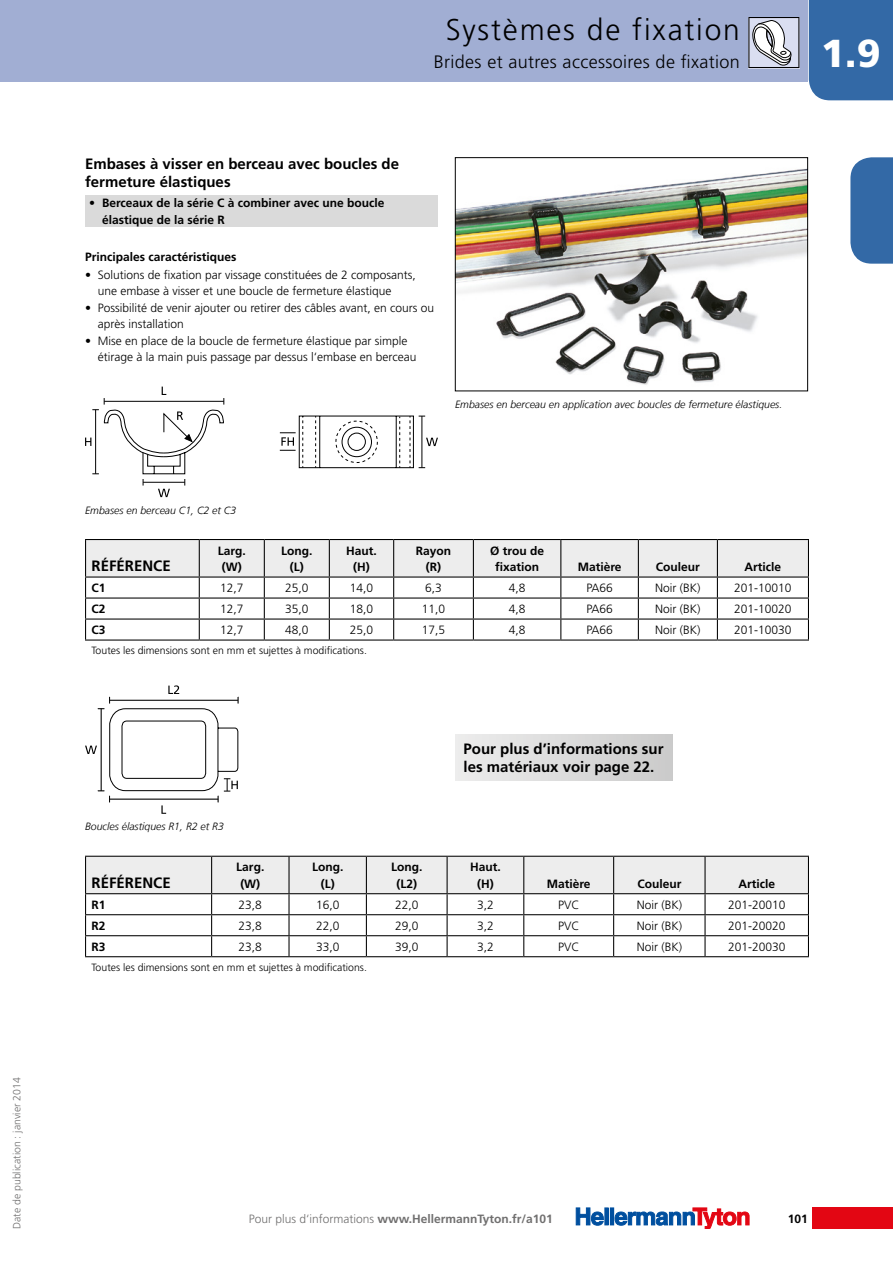
<style>
.page{position:relative;width:893px;height:1263px;background:#fff}
.page>*{position:absolute;margin:0;border:0;box-sizing:border-box;transform-origin:0 0}
.t1{font:900 39px "Frutiger LT";color:#fff}
.t2{font:300 30px "Frutiger LT";letter-spacing:.06em;color:#000}
.t3{font:300 18px "Frutiger LT";letter-spacing:.02em;color:#000}
.t4{font:700 15px/18px "Frutiger LT";color:#000}
.t5{font:300 12px/16.5px "Frutiger LT";color:#000}
.t6{font:700 12px/16.5px "Frutiger LT";color:#000;text-align:center}
.t7{font:700 12px "Frutiger LT";color:#706f6f}
.t8{font:italic 300 10.5px "Frutiger LT";color:#000}
.t9{font:300 10.5px "Frutiger LT";color:#000}
.t10{font:300 10.5px "Frutiger LT";color:#706f6f}
.s1{font-weight:300}
</style>
<div class="page">
<div style="left:812px;top:1208px;width:81px;height:21px;background:#e30613"></div>
<div style="left:809px;top:0;width:84px;height:100px;background:#3369a6"></div>
<div style="left:0;top:0;width:808px;height:82px;background:#a1aed3"></div>
<div style="left:605px;top:1208px;width:3px;height:17px;border:1px solid #004f9f"></div>
<div style="left:610px;top:1208px;width:4px;height:17px;border:1px solid #004f9f"></div>
<svg style="left:576px;top:1208px;width:28px;height:18px"></svg>
<svg style="left:615px;top:1208px;width:134px;height:21px"></svg>
<svg style="left:850px;top:157px;width:43px;height:107px;background:#3e71ab"></svg>
<svg style="left:748px;top:17px;width:51px;height:51px;background:#b9bac4"></svg>
<img style="left:457px;top:169px;width:349px;height:216px">
<div style="left:455px;top:157px;width:353px;height:234px;border:1px solid #000"></div>
<div style="left:85px;top:195px;width:353px;height:32px;background:#dadada"></div>
<svg style="left:85px;top:539px;width:724px;height:100px"></svg>
<hr style="left:85px;top:639px;width:114px;height:2px;background:#000">
<hr style="left:199px;top:639px;width:65px;height:2px;background:#000">
<hr style="left:264px;top:639px;width:65px;height:2px;background:#000">
<hr style="left:329px;top:639px;width:65px;height:2px;background:#000">
<hr style="left:394px;top:639px;width:79px;height:2px;background:#000">
<hr style="left:473px;top:639px;width:88px;height:2px;background:#000">
<hr style="left:561px;top:639px;width:77px;height:2px;background:#000">
<hr style="left:638px;top:639px;width:79px;height:2px;background:#000">
<hr style="left:717px;top:639px;width:92px;height:2px;background:#000">
<svg style="left:85px;top:685px;width:154px;height:129px"></svg>
<svg style="left:85px;top:856px;width:724px;height:100px"></svg>
<hr style="left:85px;top:956px;width:127px;height:1px;background:#000">
<hr style="left:212px;top:956px;width:77px;height:1px;background:#000">
<hr style="left:289px;top:956px;width:77px;height:1px;background:#000">
<hr style="left:366px;top:956px;width:81px;height:1px;background:#000">
<hr style="left:447px;top:956px;width:77px;height:1px;background:#000">
<hr style="left:524px;top:956px;width:90px;height:1px;background:#000">
<hr style="left:614px;top:956px;width:91px;height:1px;background:#000">
<hr style="left:705px;top:956px;width:104px;height:1px;background:#000">
<div style="left:455px;top:735px;width:218px;height:46px;background:linear-gradient(to right,#ededed,#cbcbcb)"></div>
<svg style="left:85px;top:387px;width:139px;height:110px"></svg>
<svg style="left:280px;top:416px;width:158px;height:52px"></svg>
<p class="t10" style="left:11px;top:1229px;width:153px;rotate:-90deg">Date de publication : janvier 2014</p>
<p class="t4" style="left:85px;top:154px;width:315px">Embases à visser en berceau avec boucles de fermeture élastiques</p>
<p class="t6" style="left:102px;top:195px;width:284px;text-align:left;text-indent:-13px">• Berceaux de la série C à combiner avec une boucle élastique de la série R</p>
<p class="t6" style="left:85px;top:249px;width:153px">Principales caractéristiques</p>
<h2 class="t2" style="left:446px;top:12px;width:296px">Systèmes de fixation</h2>
<h3 class="t3" style="left:434px;top:52px;width:308px">Brides et autres accessoires de fixation</h3>
<p class="t5" style="left:98px;top:266px;width:320px;text-indent:-13px">• Solutions de fixation par vissage constituées de 2 composants, une embase à visser et une boucle de fermeture élastique</p>
<p class="t5" style="left:98px;top:299px;width:338px;text-indent:-13px">• Possibilité de venir ajouter ou retirer des câbles avant, en cours ou après installation</p>
<p class="t5" style="left:98px;top:332px;width:320px;text-indent:-13px">• Mise en place de la boucle de fermeture élastique par simple étirage à la main puis passage par dessus l‘embase en berceau</p>
<p class="t8" style="left:455px;top:398px;width:329px">Embases en berceau en application avec boucles de fermeture élastiques.</p>
<h1 class="t1" style="left:821px;top:30px;width:61px">1.9</h1>
<p class="t8" style="left:85px;top:504px;width:153px">Embases en berceau C1, C2 et C3</p>
<p class="t4" style="left:92px;top:557px;width:81px">RÉFÉRENCE</p>
<p class="t6" style="left:218px;top:542px;width:30px">Larg. (W)</p>
<p class="t6" style="left:281px;top:542px;width:33px">Long. (L)</p>
<p class="t6" style="left:346px;top:542px;width:32px">Haut. (H)</p>
<p class="t6" style="left:416px;top:542px;width:37px">Rayon (R)</p>
<p class="t6" style="left:490px;top:542px;width:55px">Ø trou de fixation</p>
<p class="t6" style="left:578px;top:559px;width:45px">Matière</p>
<p class="t6" style="left:656px;top:559px;width:46px">Couleur</p>
<p class="t6" style="left:745px;top:559px;width:38px">Article</p>
<p class="t6" style="left:92px;top:580px;width:16px">C1</p>
<p class="t5" style="left:220px;top:580px;width:25px">12,7</p>
<p class="t5" style="left:285px;top:580px;width:25px">25,0</p>
<p class="t5" style="left:350px;top:580px;width:25px">14,0</p>
<p class="t5" style="left:425px;top:580px;width:18px">6,3</p>
<p class="t5" style="left:509px;top:580px;width:18px">4,8</p>
<p class="t5" style="left:586px;top:580px;width:28px">PA66</p>
<p class="t5" style="left:655px;top:580px;width:47px">Noir (BK)</p>
<p class="t5" style="left:734px;top:580px;width:59px">201-10010</p>
<p class="t6" style="left:92px;top:601px;width:16px">C2</p>
<p class="t5" style="left:220px;top:601px;width:25px">12,7</p>
<p class="t5" style="left:285px;top:601px;width:25px">35,0</p>
<p class="t5" style="left:350px;top:601px;width:25px">18,0</p>
<p class="t5" style="left:422px;top:601px;width:25px">11,0</p>
<p class="t5" style="left:509px;top:601px;width:18px">4,8</p>
<p class="t5" style="left:586px;top:601px;width:28px">PA66</p>
<p class="t5" style="left:655px;top:601px;width:47px">Noir (BK)</p>
<p class="t5" style="left:734px;top:601px;width:59px">201-10020</p>
<p class="t6" style="left:92px;top:622px;width:16px">C3</p>
<p class="t5" style="left:220px;top:622px;width:25px">12,7</p>
<p class="t5" style="left:285px;top:622px;width:25px">48,0</p>
<p class="t5" style="left:350px;top:622px;width:25px">25,0</p>
<p class="t5" style="left:422px;top:622px;width:25px">17,5</p>
<p class="t5" style="left:509px;top:622px;width:18px">4,8</p>
<p class="t5" style="left:586px;top:622px;width:28px">PA66</p>
<p class="t5" style="left:655px;top:622px;width:47px">Noir (BK)</p>
<p class="t5" style="left:734px;top:622px;width:59px">201-10030</p>
<p class="t9" style="left:92px;top:644px;width:277px">Toutes les dimensions sont en mm et sujettes à modifications.</p>
<p class="t8" style="left:85px;top:820px;width:140px">Boucles élastiques R1, R2 et R3</p>
<p class="t4" style="left:463px;top:740px;width:202px">Pour plus d’informations sur les matériaux voir page 22.</p>
<p class="t4" style="left:92px;top:873px;width:81px">RÉFÉRENCE</p>
<p class="t6" style="left:236px;top:859px;width:30px">Larg. (W)</p>
<p class="t6" style="left:312px;top:859px;width:33px">Long. (L)</p>
<p class="t6" style="left:391px;top:859px;width:33px">Long. (L2)</p>
<p class="t6" style="left:470px;top:859px;width:32px">Haut. (H)</p>
<p class="t6" style="left:547px;top:875px;width:45px">Matière</p>
<p class="t6" style="left:637px;top:875px;width:46px">Couleur</p>
<p class="t6" style="left:738px;top:875px;width:38px">Article</p>
<p class="t6" style="left:92px;top:896px;width:16px">R1</p>
<p class="t5" style="left:239px;top:896px;width:25px">23,8</p>
<p class="t5" style="left:316px;top:896px;width:25px">16,0</p>
<p class="t5" style="left:395px;top:896px;width:25px">22,0</p>
<p class="t5" style="left:477px;top:896px;width:18px">3,2</p>
<p class="t5" style="left:558px;top:896px;width:23px">PVC</p>
<p class="t5" style="left:637px;top:896px;width:47px">Noir (BK)</p>
<p class="t5" style="left:728px;top:896px;width:59px">201-20010</p>
<p class="t6" style="left:92px;top:917px;width:16px">R2</p>
<p class="t5" style="left:239px;top:917px;width:25px">23,8</p>
<p class="t5" style="left:316px;top:917px;width:25px">22,0</p>
<p class="t5" style="left:395px;top:917px;width:25px">29,0</p>
<p class="t5" style="left:477px;top:917px;width:18px">3,2</p>
<p class="t5" style="left:558px;top:917px;width:23px">PVC</p>
<p class="t5" style="left:637px;top:917px;width:47px">Noir (BK)</p>
<p class="t5" style="left:728px;top:917px;width:59px">201-20020</p>
<p class="t6" style="left:92px;top:938px;width:16px">R3</p>
<p class="t5" style="left:239px;top:938px;width:25px">23,8</p>
<p class="t5" style="left:316px;top:938px;width:25px">33,0</p>
<p class="t5" style="left:395px;top:938px;width:25px">39,0</p>
<p class="t5" style="left:477px;top:938px;width:18px">3,2</p>
<p class="t5" style="left:558px;top:938px;width:23px">PVC</p>
<p class="t5" style="left:637px;top:938px;width:47px">Noir (BK)</p>
<p class="t5" style="left:728px;top:938px;width:59px">201-20030</p>
<p class="t9" style="left:92px;top:961px;width:277px">Toutes les dimensions sont en mm et sujettes à modifications.</p>
<p class="t7" style="left:249px;top:1211px;width:306px"><span class="s1">Pour plus d‘informations</span> www.HellermannTyton.fr/a101</p>
<p class="t6" style="left:788px;top:1210px;width:22px">101</p>
</div>
